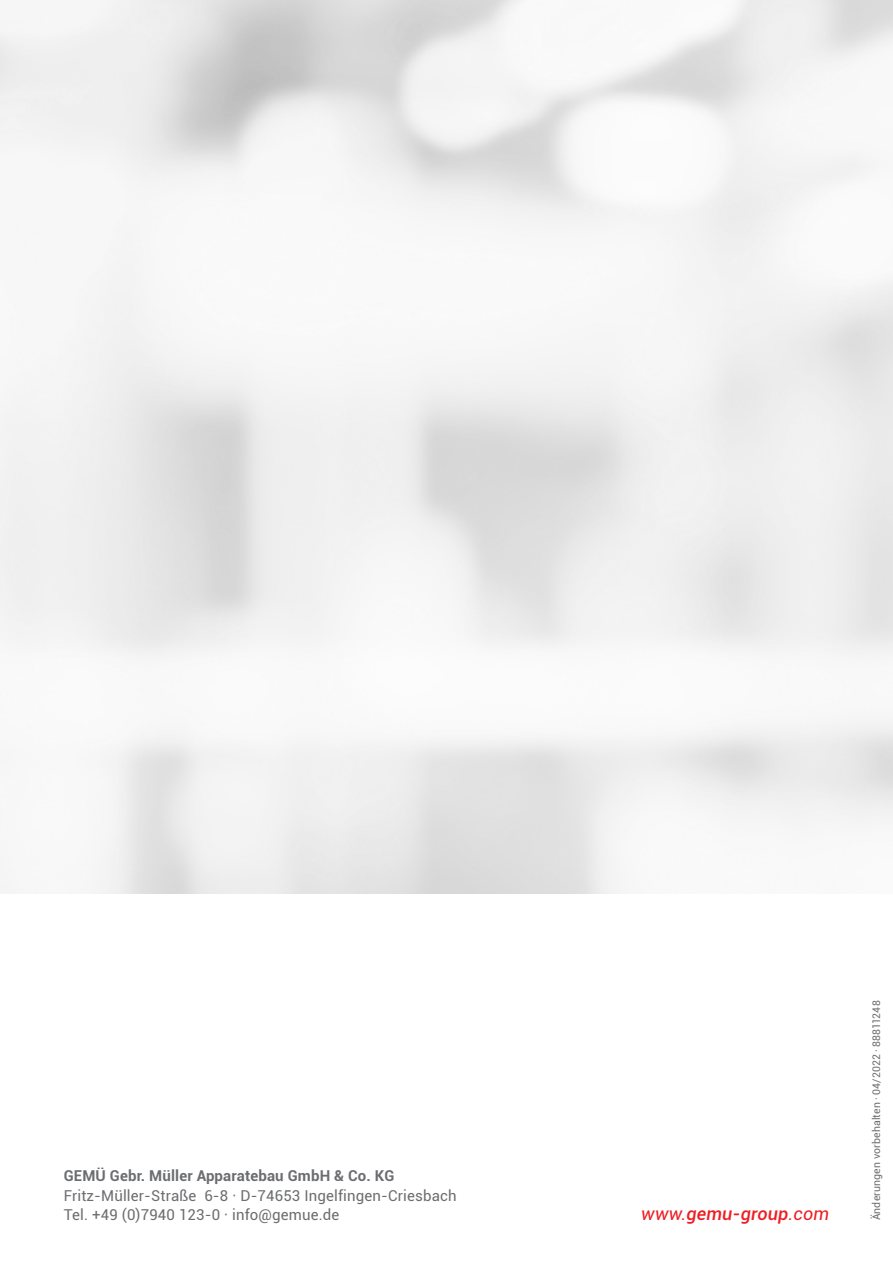
<style>
.page{position:relative;width:893px;height:1263px;background:#fff}
.page>*{position:absolute;margin:0;border:0;box-sizing:border-box;transform-origin:0 0}
.t1{font:italic 500 18px "Roboto";letter-spacing:.01em;color:#ee1d23}
.t2{font:15px/19.5px "Roboto";letter-spacing:.01em;color:#6c6d70}
.t3{font:700 15px "Roboto";letter-spacing:.01em;color:#6c6d70}
.t4{font:10.5px "Roboto";letter-spacing:.015em;color:#6c6d70}
.s1{font-weight:400}
</style>
<div class="page">
<p class="t3" style="left:64px;top:1165px;width:332px">GEMÜ Gebr. Müller Apparatebau GmbH &amp; Co. KG</p>
<p class="t2" style="left:64px;top:1185px;width:394px">Fritz-Müller-Straße 6-8 · D-74653 Ingelfingen-Criesbach<br>Tel. +49 (0)7940 123-0 · info@gemue.de</p>
<p class="t1" style="left:641px;top:1201px;width:189px"><span class="s1">www.</span>gemu-group<span class="s1">.com</span></p>
<p class="t4" style="left:869px;top:1220px;width:221px;rotate:-90deg">Änderungen vorbehalten · 04/2022 · 88811248</p>
</div>
